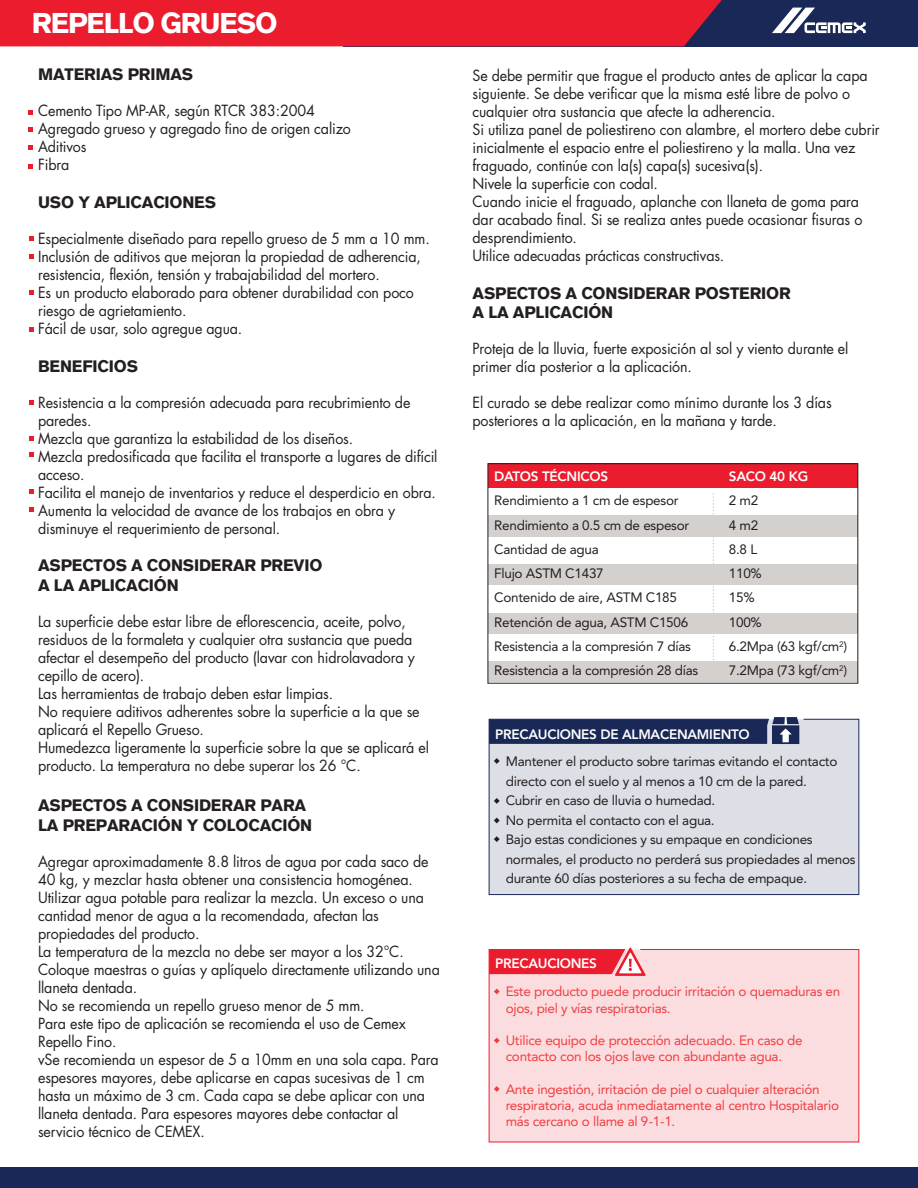
<style>
.page{position:relative;width:918px;height:1188px;background:#fff}
.page>*{position:absolute;margin:0;border:0;box-sizing:border-box;transform-origin:0 0}
.t1{font:700 28.5px "Akzidenz Grotesk BE";letter-spacing:-.04em;color:#fff}
.t2{font:700 16.5px/19.8px "Akzidenz Grotesk BE";letter-spacing:-.01em;color:#231f20}
.t3{font:15px/18px "Futura";letter-spacing:-.01em;color:#231f20;scale:.95 1}
.t4{font:13.5px/19.5px "Avenir LT Std";letter-spacing:-.02em;color:#231f20}
.t5{font:13.5px/16.2px "Avenir LT Std";letter-spacing:-.02em;color:#ef3e42}
.t6{font:800 13.5px "Avenir LT Std";letter-spacing:-.02em;color:#fff}
</style>
<div class="page">
<div style="left:344px;top:0;width:574px;height:46px;background:#1a2857"></div>
<div style="left:0;top:0;width:722px;height:46px;background:#eb1c2d"></div>
<svg style="left:772px;top:8px;width:94px;height:25px"></svg>
<svg style="left:29px;top:110px;width:4px;height:4px"></svg>
<div style="left:488px;top:949px;width:372px;height:194px;background:#fcdddf"></div>
<svg style="left:489px;top:947px;width:157px;height:29px;background:#ef4c59"></svg>
<svg style="left:494px;top:989px;width:6px;height:5px"></svg>
<svg style="left:494px;top:1038px;width:6px;height:5px"></svg>
<svg style="left:494px;top:1086px;width:6px;height:6px"></svg>
<svg style="left:29px;top:128px;width:4px;height:4px"></svg>
<svg style="left:29px;top:145px;width:4px;height:4px"></svg>
<svg style="left:29px;top:164px;width:4px;height:4px"></svg>
<svg style="left:30px;top:237px;width:4px;height:4px"></svg>
<svg style="left:30px;top:254px;width:4px;height:4px"></svg>
<svg style="left:30px;top:290px;width:4px;height:4px"></svg>
<svg style="left:30px;top:327px;width:4px;height:5px"></svg>
<svg style="left:30px;top:401px;width:4px;height:4px"></svg>
<svg style="left:30px;top:436px;width:4px;height:4px"></svg>
<svg style="left:30px;top:453px;width:4px;height:4px"></svg>
<svg style="left:30px;top:490px;width:4px;height:4px"></svg>
<svg style="left:30px;top:508px;width:4px;height:4px"></svg>
<div style="left:488px;top:464px;width:370px;height:24px;background:#eb1c2d"></div>
<div style="left:488px;top:515px;width:370px;height:21px;background:#d3d0ce"></div>
<div style="left:488px;top:564px;width:370px;height:21px;background:#d3d0ce"></div>
<div style="left:488px;top:613px;width:370px;height:21px;background:#d3d0ce"></div>
<div style="left:488px;top:661px;width:370px;height:21px;background:#d3d0ce"></div>
<div style="left:488px;top:463px;width:370px;height:221px;border:1px solid #231f20"></div>
<svg style="left:713px;top:494px;width:1px;height:167px"></svg>
<div style="left:488px;top:719px;width:372px;height:176px;background:#dddfe6"></div>
<svg style="left:494px;top:758px;width:6px;height:6px"></svg>
<svg style="left:494px;top:798px;width:6px;height:6px"></svg>
<svg style="left:494px;top:818px;width:6px;height:5px"></svg>
<svg style="left:494px;top:836px;width:6px;height:6px"></svg>
<svg style="left:489px;top:717px;width:310px;height:27px;background:#2f3c66"></svg>
<div style="left:0;top:1168px;width:918px;height:20px;background:#1a2857"></div>
<h1 class="t1" style="left:32px;top:7px;width:247px">REPELLO GRUESO</h1>
<p class="t2" style="left:38px;top:65px;width:157px">MATERIAS PRIMAS</p>
<p class="t3" style="left:38px;top:101px;width:331px">Cemento Tipo MP-AR, según RTCR 383:2004<br>Agregado grueso y agregado fino de origen calizo<br>Aditivos<br>Fibra</p>
<p class="t2" style="left:38px;top:192px;width:180px">USO Y APLICACIONES</p>
<p class="t3" style="left:38px;top:229px;width:414px">Especialmente diseñado para repello grueso de 5 mm a 10 mm.<br>Inclusión de aditivos que mejoran la propiedad de adherencia, resistencia, flexión, tensión y trabajabilidad del mortero.<br>Es un producto elaborado para obtener durabilidad con poco riesgo de agrietamiento.<br>Fácil de usar, solo agregue agua.</p>
<p class="t2" style="left:38px;top:356px;width:101px">BENEFICIOS</p>
<p class="t3" style="left:38px;top:393px;width:422px">Resistencia a la compresión adecuada para recubrimiento de paredes.<br>Mezcla que garantiza la estabilidad de los diseños.<br>Mezcla predosificada que facilita el transporte a lugares de difícil acceso.<br>Facilita el manejo de inventarios y reduce el desperdicio en obra.<br>Aumenta la velocidad de avance de los trabajos en obra y disminuye el requerimiento de personal.</p>
<p class="t2" style="left:38px;top:556px;width:286px">ASPECTOS A CONSIDERAR PREVIO<br>A LA APLICACIÓN</p>
<p class="t3" style="left:38px;top:613px;width:413px">La superficie debe estar libre de eflorescencia, aceite, polvo, residuos de la formaleta y cualquier otra sustancia que pueda afectar el desempeño del producto (lavar con hidrolavadora y cepillo de acero).<br>Las herramientas de trabajo deben estar limpias.<br>No requiere aditivos adherentes sobre la superficie a la que se aplicará el Repello Grueso.<br>Humedezca ligeramente la superficie sobre la que se aplicará el producto. La temperatura no debe superar los 26 °C.</p>
<p class="t2" style="left:38px;top:795px;width:276px">ASPECTOS A CONSIDERAR PARA<br>LA PREPARACIÓN Y COLOCACIÓN</p>
<p class="t3" style="left:38px;top:852px;width:424px">Agregar aproximadamente 8.8 litros de agua por cada saco de 40 kg, y mezclar hasta obtener una consistencia homogénea.<br>Utilizar agua potable para realizar la mezcla. Un exceso o una cantidad menor de agua a la recomendada, afectan las propiedades del producto.<br>La temperatura de la mezcla no debe ser mayor a los 32°C.<br>Coloque maestras o guías y aplíquelo directamente utilizando una llaneta dentada.<br>No se recomienda un repello grueso menor de 5 mm.<br>Para este tipo de aplicación se recomienda el uso de Cemex Repello Fino.<br>vSe recomienda un espesor de 5 a 10mm en una sola capa. Para espesores mayores, debe aplicarse en capas sucesivas de 1 cm hasta un máximo de 3 cm. Cada capa se debe aplicar con una llaneta dentada. Para espesores mayores debe contactar al servicio técnico de CEMEX.</p>
<p class="t3" style="left:473px;top:66px;width:430px">Se debe permitir que frague el producto antes de aplicar la capa siguiente. Se debe verificar que la misma esté libre de polvo o cualquier otra sustancia que afecte la adherencia.<br>Si utiliza panel de poliestireno con alambre, el mortero debe cubrir inicialmente el espacio entre el poliestireno y la malla. Una vez fraguado, continúe con la(s) capa(s) sucesiva(s).<br>Nivele la superficie con codal.<br>Cuando inicie el fraguado, aplanche con llaneta de goma para dar acabado final. Si se realiza antes puede ocasionar fisuras o desprendimiento.<br>Utilice adecuadas prácticas constructivas.</p>
<p class="t2" style="left:473px;top:283px;width:320px">ASPECTOS A CONSIDERAR POSTERIOR<br>A LA APLICACIÓN</p>
<p class="t3" style="left:473px;top:340px;width:397px">Proteja de la lluvia, fuerte exposición al sol y viento durante el primer día posterior a la aplicación.</p>
<p class="t3" style="left:473px;top:394px;width:380px">El curado se debe realizar como mínimo durante los 3 días posteriores a la aplicación, en la mañana y tarde.</p>
<p class="t6" style="left:494px;top:468px;width:115px">DATOS TÉCNICOS</p>
<p class="t6" style="left:729px;top:468px;width:81px">SACO 40 KG</p>
<p class="t4" style="left:494px;top:491px;width:186px">Rendimiento a 1 cm de espesor</p>
<p class="t4" style="left:729px;top:491px;width:31px">2 m2</p>
<p class="t4" style="left:494px;top:515px;width:197px">Rendimiento a 0.5 cm de espesor</p>
<p class="t4" style="left:729px;top:515px;width:31px">4 m2</p>
<p class="t4" style="left:494px;top:540px;width:106px">Cantidad de agua</p>
<p class="t4" style="left:729px;top:540px;width:30px">8.8 L</p>
<p class="t4" style="left:494px;top:564px;width:111px">Flujo ASTM C1437</p>
<p class="t4" style="left:729px;top:564px;width:34px">110%</p>
<p class="t4" style="left:494px;top:588px;width:184px">Contenido de aire, ASTM C185</p>
<p class="t4" style="left:729px;top:588px;width:27px">15%</p>
<p class="t4" style="left:494px;top:612px;width:196px">Retención de agua, ASTM C1506</p>
<p class="t4" style="left:729px;top:612px;width:34px">100%</p>
<p class="t4" style="left:494px;top:637px;width:198px">Resistencia a la compresión 7 días</p>
<p class="t4" style="left:729px;top:637px;width:120px">6.2Mpa (63 kgf/cm<sup>2</sup>)</p>
<p class="t4" style="left:494px;top:661px;width:205px">Resistencia a la compresión 28 días</p>
<p class="t4" style="left:729px;top:661px;width:120px">7.2Mpa (73 kgf/cm<sup>2</sup>)</p>
<p class="t6" style="left:495px;top:727px;width:256px">PRECAUCIONES DE ALMACENAMIENTO</p>
<p class="t4" style="left:506px;top:752px;width:351px">Mantener el producto sobre tarimas evitando el contacto directo con el suelo y al menos a 10 cm de la pared.<br>Cubrir en caso de lluvia o humedad.<br>No permita el contacto con el agua.<br>Bajo estas condiciones y su empaque en condiciones normales, el producto no perderá sus propiedades al menos durante 60 días posteriores a su fecha de empaque.</p>
<p class="t6" style="left:495px;top:956px;width:103px">PRECAUCIONES</p>
<p class="t5" style="left:506px;top:984px;width:336px">Este producto puede producir irritación o quemaduras en ojos, piel y vías respiratorias.</p>
<p class="t5" style="left:506px;top:1032px;width:298px">Utilice equipo de protección adecuado. En caso de contacto con los ojos lave con abundante agua.</p>
<p class="t5" style="left:506px;top:1081px;width:335px">Ante ingestión, irritación de piel o cualquier alteración respiratoria, acuda inmediatamente al centro Hospitalario más cercano o llame al 9-1-1.</p>
</div>
